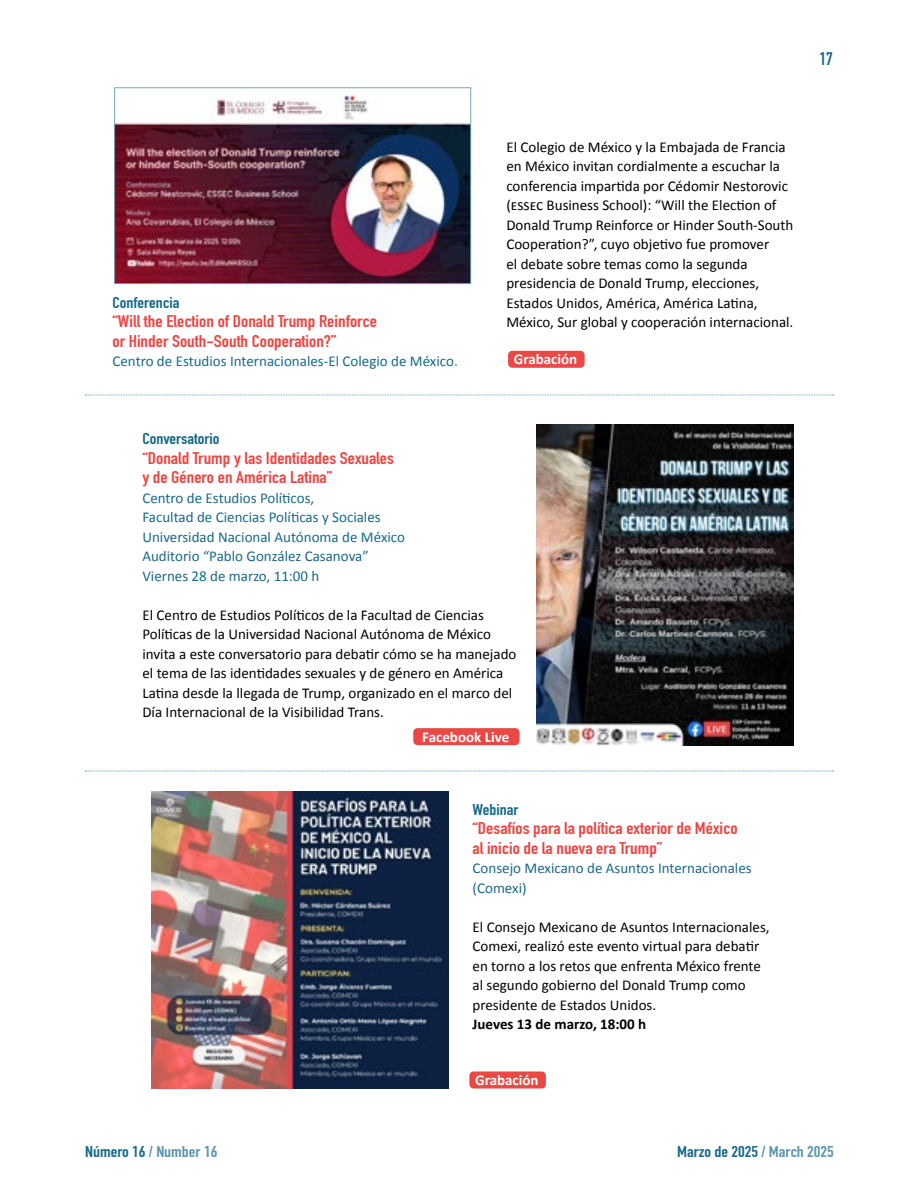
<style>
.page{position:relative;width:918px;height:1188px;background:#fff}
.page>*{position:absolute;margin:0;border:0;box-sizing:border-box;transform-origin:0 0}
.t1{font:700 18px "DIN Condensed";color:#196988}
.t2{font:700 16.8px/19.5px "DIN Condensed";color:#e94845;scale:1.16 1}
.t3{font:700 15.45px "DIN Condensed";color:#196988;scale:1.16 1}
.t4{font:700 15.45px "DIN Condensed";color:#5e96ac;scale:1.16 1}
.t5{font:15px/19.5px "Calibri";color:#000}
.t6{font:15px/19.5px "Calibri";color:#196988}
.t7{font:700 15px "Calibri";color:#fff}
.t8{font:700 15px "Calibri";color:#000}
.s1{color:#196988}
.s2{color:#5e96ac}
</style>
<div class="page">
<img style="left:116px;top:95px;width:353px;height:187px">
<div style="left:114px;top:88px;width:357px;height:196px;border:1px solid #75a5b8"></div>
<div style="left:508px;top:351px;width:77px;height:17px;background:#e94845;border-radius:4px"></div>
<div style="left:413px;top:728px;width:107px;height:17px;background:#e94845;border-radius:4px"></div>
<div style="left:469px;top:1071px;width:77px;height:18px;background:#e94845;border-radius:4px"></div>
<svg style="left:85px;top:395px;width:749px;height:1px"></svg>
<svg style="left:85px;top:771px;width:749px;height:1px"></svg>
<img style="left:152px;top:792px;width:296px;height:297px">
<img style="left:537px;top:424px;width:257px;height:322px">
<p class="t1" style="left:820px;top:47px;width:15px">17</p>
<p class="t3" style="left:112px;top:292px;width:59px">Conferencia</p>
<p class="t2" style="left:112px;top:311px;width:229px">“Will the Election of Donald Trump Reinforce or Hinder South-South Cooperation?”</p>
<p class="t6" style="left:112px;top:351px;width:347px">Centro de Estudios Internacionales-El Colegio de México.</p>
<p class="t5" style="left:506px;top:136px;width:288px">El Colegio de México y la Embajada de Francia en México invitan cordialmente a escuchar la conferencia impartida por Cédomir Nestorovic (essec Business School): “Will the Election of Donald Trump Reinforce or Hinder South-South Cooperation?”, cuyo objetivo fue promover<br>el debate sobre temas como la segunda presidencia de Donald Trump, elecciones, Estados Unidos, América, América Latina, México, Sur global y cooperación internacional.</p>
<p class="t7" style="left:514px;top:349px;width:65px">Grabación</p>
<p class="t3" style="left:142px;top:428px;width:68px">Conversatorio</p>
<p class="t2" style="left:142px;top:448px;width:218px">“Donald Trump y las Identidades Sexuales y de Género en América Latina”</p>
<p class="t6" style="left:142px;top:487px;width:264px">Centro de Estudios Políticos,<br>Facultad de Ciencias Políticas y Sociales Universidad Nacional Autónoma de México Auditorio “Pablo González Casanova” Viernes 28 de marzo, 11:00 h</p>
<p class="t5" style="left:142px;top:604px;width:376px">El Centro de Estudios Políticos de la Facultad de Ciencias Políticas de la Universidad Nacional Autónoma de México invita a este conversatorio para debatir cómo se ha manejado el tema de las identidades sexuales y de género en América Latina desde la llegada de Trump, organizado en el marco del Día Internacional de la Visibilidad Trans.</p>
<p class="t7" style="left:422px;top:726px;width:89px">Facebook Live</p>
<p class="t3" style="left:473px;top:799px;width:41px">Webinar</p>
<p class="t2" style="left:473px;top:818px;width:230px">“Desafíos para la política exterior de México al inicio de la nueva era Trump”</p>
<p class="t6" style="left:473px;top:858px;width:281px">Consejo Mexicano de Asuntos Internacionales (Comexi)</p>
<p class="t5" style="left:473px;top:916px;width:299px">El Consejo Mexicano de Asuntos Internacionales, Comexi, realizó este evento virtual para debatir en torno a los retos que enfrenta México frente al segundo gobierno del Donald Trump como presidente de Estados Unidos.</p>
<p class="t8" style="left:473px;top:1013px;width:175px">Jueves 13 de marzo, 18:00 h</p>
<p class="t7" style="left:475px;top:1069px;width:65px">Grabación</p>
<p class="t4" style="left:85px;top:1141px;width:116px"><span class="s1">Número 16</span> / Number 16</p>
<p class="t3" style="left:677px;top:1141px;width:137px">Marzo de 2025 <span class="s2">/ March 2025</span></p>
</div>
